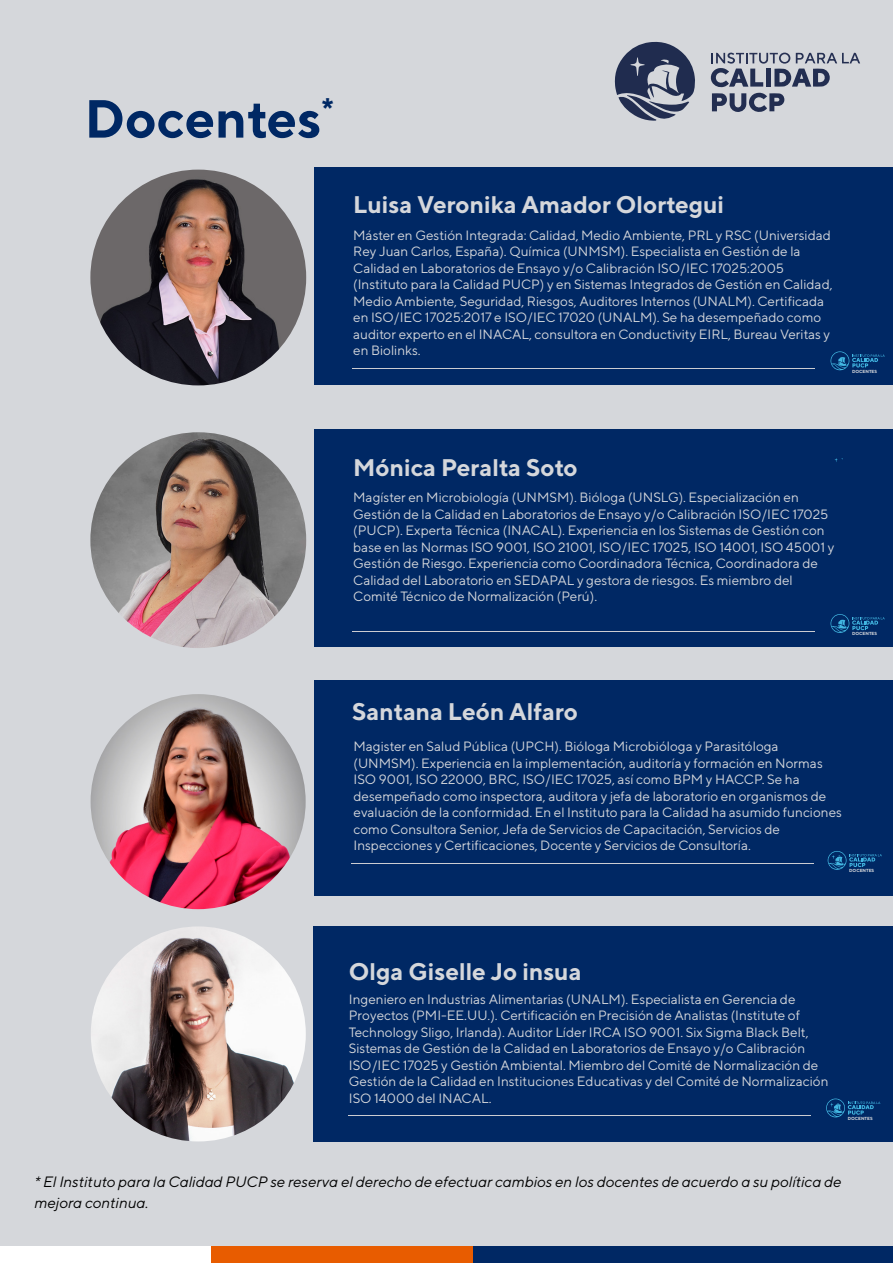
<style>
.page{position:relative;width:893px;height:1263px;background:#d5d7db}
.page>*{position:absolute;margin:0;border:0;box-sizing:border-box;transform-origin:0 0}
.t1{font:700 53.55px "TT Norms";color:#002864}
.t2{font:700 24px "TT Norms";color:#d5d7db}
.t3{font:italic 15px/21px "TT Norms";color:#000}
.t4{font:13.5px/16.5px "TT Norms";color:#d5d7db}
.t5{font:700 4.35px "TT Norms";letter-spacing:-.005em;color:#d5d7db}
</style>
<div class="page">
<div style="left:1px;top:1246px;width:210px;height:17px;background:#fff"></div>
<div style="left:211px;top:1246px;width:262px;height:17px;background:#e85c00"></div>
<div style="left:473px;top:1246px;width:420px;height:17px;background:#002864"></div>
<div style="left:314px;top:926px;width:579px;height:215px;background:#002864"></div>
<img style="left:91px;top:926px;width:215px;height:215px;border-radius:108px">
<hr style="left:348px;top:1115px;width:462px;height:1px;background:#cbccd1">
<svg style="left:826px;top:1098px;width:54px;height:19px"></svg>
<div style="left:314px;top:681px;width:579px;height:215px;background:#002864"></div>
<img style="left:91px;top:694px;width:215px;height:215px;border-radius:108px">
<hr style="left:352px;top:863px;width:462px;height:1px;background:#cbccd1">
<svg style="left:828px;top:851px;width:54px;height:19px"></svg>
<div style="left:314px;top:429px;width:579px;height:218px;background:#002864"></div>
<img style="left:90px;top:432px;width:216px;height:216px;border-radius:108px">
<hr style="left:353px;top:631px;width:462px;height:1px;background:#cbccd1">
<svg style="left:830px;top:614px;width:55px;height:19px"></svg>
<div style="left:314px;top:167px;width:579px;height:217px;background:#002864"></div>
<img style="left:90px;top:170px;width:216px;height:215px;border-radius:108px">
<hr style="left:353px;top:368px;width:462px;height:1px;background:#cbccd1">
<svg style="left:830px;top:351px;width:55px;height:19px"></svg>
<svg style="left:710px;top:53px;width:150px;height:59px"></svg>
<svg style="left:614px;top:41px;width:81px;height:80px"></svg>
<h1 class="t1" style="left:84px;top:85px;width:251px">Docentes<sup>*</sup></h1>
<h2 class="t2" style="left:353px;top:190px;width:373px">Luisa Veronika Amador Olortegui</h2>
<p class="t4" style="left:353px;top:226px;width:481px">Máster en Gestión Integrada: Calidad, Medio Ambiente, PRL y RSC (Universidad Rey Juan Carlos, España). Química (UNMSM). Especialista en Gestión de la Calidad en Laboratorios de Ensayo y/o Calibración ISO/IEC 17025:2005 (Instituto para la Calidad PUCP) y en Sistemas Integrados de Gestión en Calidad, Medio Ambiente, Seguridad, Riesgos, Auditores Internos (UNALM). Certificada en ISO/IEC 17025:2017 e ISO/IEC 17020 (UNALM). Se ha desempeñado como auditor experto en el INACAL, consultora en Conductivity EIRL, Bureau Veritas y en Biolinks.</p>
<p class="t5" style="left:852px;top:368px;width:26px">DOCENTES</p>
<h2 class="t2" style="left:353px;top:452px;width:226px">Mónica Peralta Soto</h2>
<p class="t4" style="left:353px;top:489px;width:483px">Magíster en Microbiología (UNMSM). Bióloga (UNSLG). Especialización en Gestión de la Calidad en Laboratorios de Ensayo y/o Calibración ISO/IEC 17025 (PUCP). Experta Técnica (INACAL). Experiencia en los Sistemas de Gestión con base en las Normas ISO 9001, ISO 21001, ISO/IEC 17025, ISO 14001, ISO 45001 y Gestión de Riesgo. Experiencia como Coordinadora Técnica, Coordinadora de Calidad del Laboratorio en SEDAPAL y gestora de riesgos. Es miembro del Comité Técnico de Normalización (Perú).</p>
<p class="t5" style="left:852px;top:631px;width:26px">DOCENTES</p>
<h2 class="t2" style="left:352px;top:696px;width:227px">Santana León Alfaro</h2>
<p class="t4" style="left:353px;top:738px;width:490px">Magister en Salud Pública (UPCH). Bióloga Microbióloga y Parasitóloga (UNMSM). Experiencia en la implementación, auditoría y formación en Normas ISO 9001, ISO 22000, BRC, ISO/IEC 17025, así como BPM y HACCP. Se ha desempeñado como inspectora, auditora y jefa de laboratorio en organismos de evaluación de la conformidad. En el Instituto para la Calidad ha asumido funciones como Consultora Senior, Jefa de Servicios de Capacitación, Servicios de Inspecciones y Certificaciones, Docente y Servicios de Consultoría.</p>
<p class="t5" style="left:849px;top:868px;width:26px">DOCENTES</p>
<h2 class="t2" style="left:349px;top:957px;width:234px">Olga Giselle Jo insua</h2>
<p class="t4" style="left:349px;top:990px;width:481px">Ingeniero en Industrias Alimentarias (UNALM). Especialista en Gerencia de Proyectos (PMI-EE.UU.). Certificación en Precisión de Analistas (Institute of Technology Sligo, Irlanda). Auditor Líder IRCA ISO 9001. Six Sigma Black Belt, Sistemas de Gestión de la Calidad en Laboratorios de Ensayo y/o Calibración ISO/IEC 17025 y Gestión Ambiental. Miembro del Comité de Normalización de Gestión de la Calidad en Instituciones Educativas y del Comité de Normalización ISO 14000 del INACAL.</p>
<p class="t5" style="left:848px;top:1115px;width:26px">DOCENTES</p>
<p class="t3" style="left:35px;top:1170px;width:808px">* El Instituto para la Calidad PUCP se reserva el derecho de efectuar cambios en los docentes de acuerdo a su política de mejora continua.</p>
</div>
